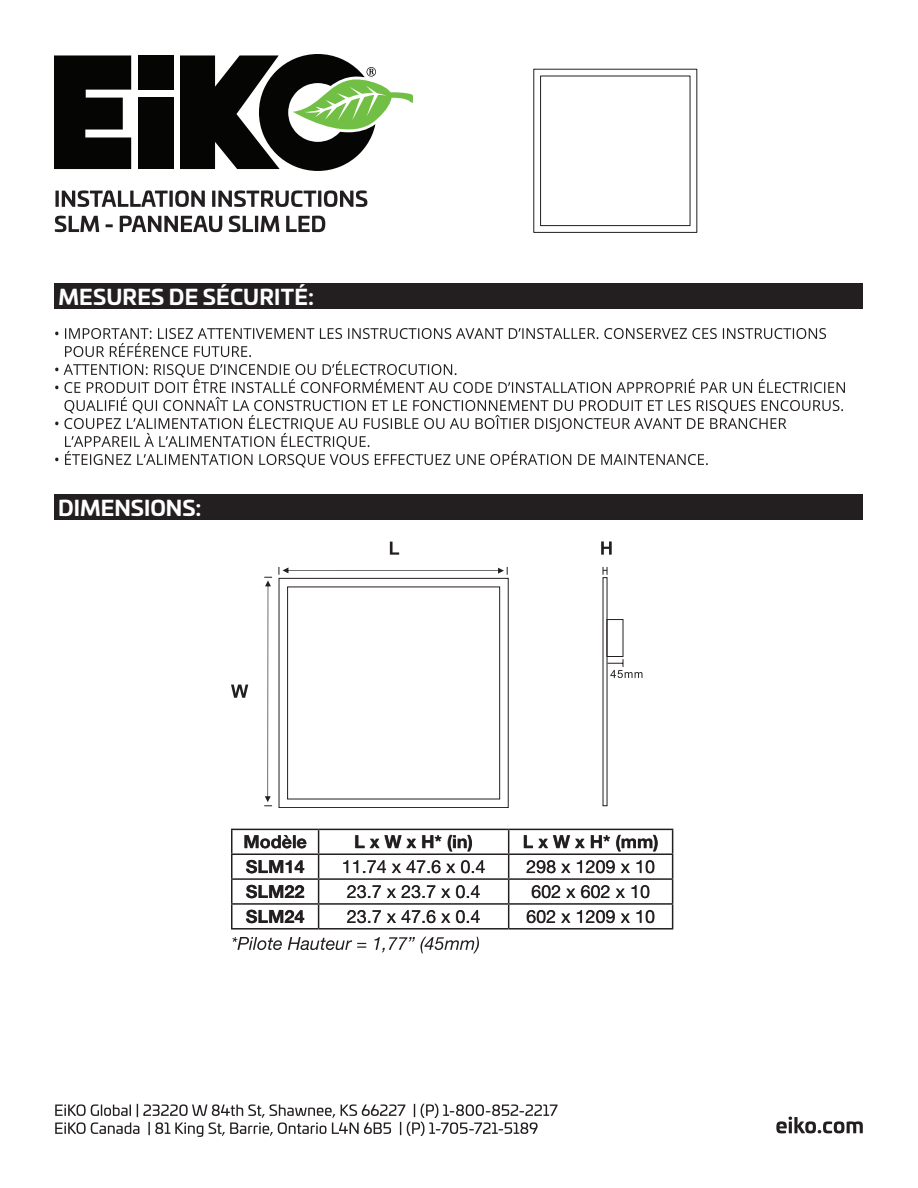
<style>
.page{position:relative;width:918px;height:1188px;background:#fff}
.page>*{position:absolute;margin:0;border:0;box-sizing:border-box;transform-origin:0 0}
.t1{font:700 21px "Univia Pro";letter-spacing:.01em;color:#fff}
.t2{font:18px "Helvetica Neue LT Std";color:#231f20}
.t3{font:700 18px "Helvetica Neue LT Std";color:#231f20}
</style>
<div class="page">
<svg style="left:278px;top:564px;width:230px;height:14px"></svg>
<svg style="left:264px;top:577px;width:8px;height:230px"></svg>
<svg style="left:390px;top:542px;width:9px;height:13px"></svg>
<svg style="left:231px;top:685px;width:17px;height:13px"></svg>
<div style="left:603px;top:577px;width:4px;height:229px;border:1px solid #231f20"></div>
<svg style="left:603px;top:567px;width:5px;height:8px"></svg>
<svg style="left:601px;top:541px;width:11px;height:14px"></svg>
<svg style="left:278px;top:578px;width:346px;height:230px"></svg>
<svg style="left:608px;top:655px;width:34px;height:23px"></svg>
<hr style="left:231px;top:829px;width:88px;height:1px;background:#231f20">
<hr style="left:319px;top:829px;width:190px;height:1px;background:#231f20">
<hr style="left:509px;top:829px;width:164px;height:1px;background:#231f20">
<hr style="left:231px;top:853px;width:88px;height:2px;background:#231f20">
<hr style="left:319px;top:853px;width:190px;height:2px;background:#231f20">
<hr style="left:509px;top:853px;width:164px;height:2px;background:#231f20">
<hr style="left:231px;top:878px;width:88px;height:2px;background:#231f20">
<hr style="left:319px;top:878px;width:190px;height:2px;background:#231f20">
<hr style="left:509px;top:878px;width:164px;height:2px;background:#231f20">
<hr style="left:231px;top:903px;width:88px;height:2px;background:#231f20">
<svg style="left:231px;top:830px;width:1px;height:98px"></svg>
<hr style="left:319px;top:903px;width:190px;height:2px;background:#231f20">
<svg style="left:318px;top:830px;width:1px;height:98px"></svg>
<hr style="left:509px;top:903px;width:164px;height:2px;background:#231f20">
<svg style="left:508px;top:830px;width:1px;height:98px"></svg>
<svg style="left:672px;top:830px;width:1px;height:98px"></svg>
<hr style="left:231px;top:928px;width:88px;height:2px;background:#231f20">
<hr style="left:319px;top:928px;width:190px;height:2px;background:#231f20">
<hr style="left:509px;top:928px;width:164px;height:2px;background:#231f20">
<svg style="left:527px;top:910px;width:127px;height:13px"></svg>
<svg style="left:347px;top:910px;width:133px;height:13px"></svg>
<svg style="left:246px;top:910px;width:58px;height:13px"></svg>
<svg style="left:532px;top:885px;width:117px;height:13px"></svg>
<svg style="left:347px;top:885px;width:133px;height:13px"></svg>
<svg style="left:246px;top:885px;width:58px;height:13px"></svg>
<svg style="left:527px;top:860px;width:127px;height:13px"></svg>
<svg style="left:343px;top:860px;width:142px;height:13px"></svg>
<svg style="left:246px;top:860px;width:58px;height:13px"></svg>
<svg style="left:524px;top:835px;width:134px;height:17px"></svg>
<svg style="left:356px;top:835px;width:116px;height:17px"></svg>
<svg style="left:245px;top:835px;width:62px;height:13px"></svg>
<svg style="left:232px;top:937px;width:247px;height:16px"></svg>
<svg style="left:534px;top:69px;width:163px;height:164px"></svg>
<svg style="left:54px;top:55px;width:77px;height:114px;background:#222221"></svg>
<div style="left:138px;top:55px;width:35px;height:35px;background:#050504"></div>
<div style="left:138px;top:98px;width:35px;height:71px;background:#050504"></div>
<svg style="left:180px;top:54px;width:232px;height:117px"></svg>
<svg style="left:55px;top:216px;width:270px;height:16px"></svg>
<svg style="left:55px;top:190px;width:312px;height:17px"></svg>
<div style="left:54px;top:284px;width:808px;height:25px;background:#231f20"></div>
<svg style="left:55px;top:328px;width:790px;height:139px"></svg>
<div style="left:54px;top:495px;width:808px;height:25px;background:#231f20"></div>
<svg style="left:55px;top:1104px;width:503px;height:33px"></svg>
<svg style="left:776px;top:1117px;width:87px;height:16px"></svg>
<p class="t1" style="left:58px;top:280px;width:257px">MESURES DE SÉCURITÉ:</p>
<p class="t1" style="left:58px;top:491px;width:145px">DIMENSIONS:</p>
<p class="t3" style="left:243px;top:831px;width:65px">Modèle</p>
<p class="t3" style="left:354px;top:831px;width:120px">L x W x H* (in)</p>
<p class="t3" style="left:523px;top:831px;width:137px">L x W x H* (mm)</p>
<p class="t3" style="left:246px;top:856px;width:60px">SLM14</p>
<p class="t2" style="left:342px;top:856px;width:145px">11.74 x 47.6 x 0.4</p>
<p class="t2" style="left:526px;top:856px;width:130px">298 x 1209 x 10</p>
<p class="t3" style="left:246px;top:880px;width:60px">SLM22</p>
<p class="t2" style="left:347px;top:881px;width:135px">23.7 x 23.7 x 0.4</p>
<p class="t2" style="left:531px;top:881px;width:120px">602 x 602 x 10</p>
<p class="t3" style="left:246px;top:905px;width:60px">SLM24</p>
<p class="t2" style="left:347px;top:906px;width:135px">23.7 x 47.6 x 0.4</p>
<p class="t2" style="left:526px;top:906px;width:130px">602 x 1209 x 10</p>
</div>
